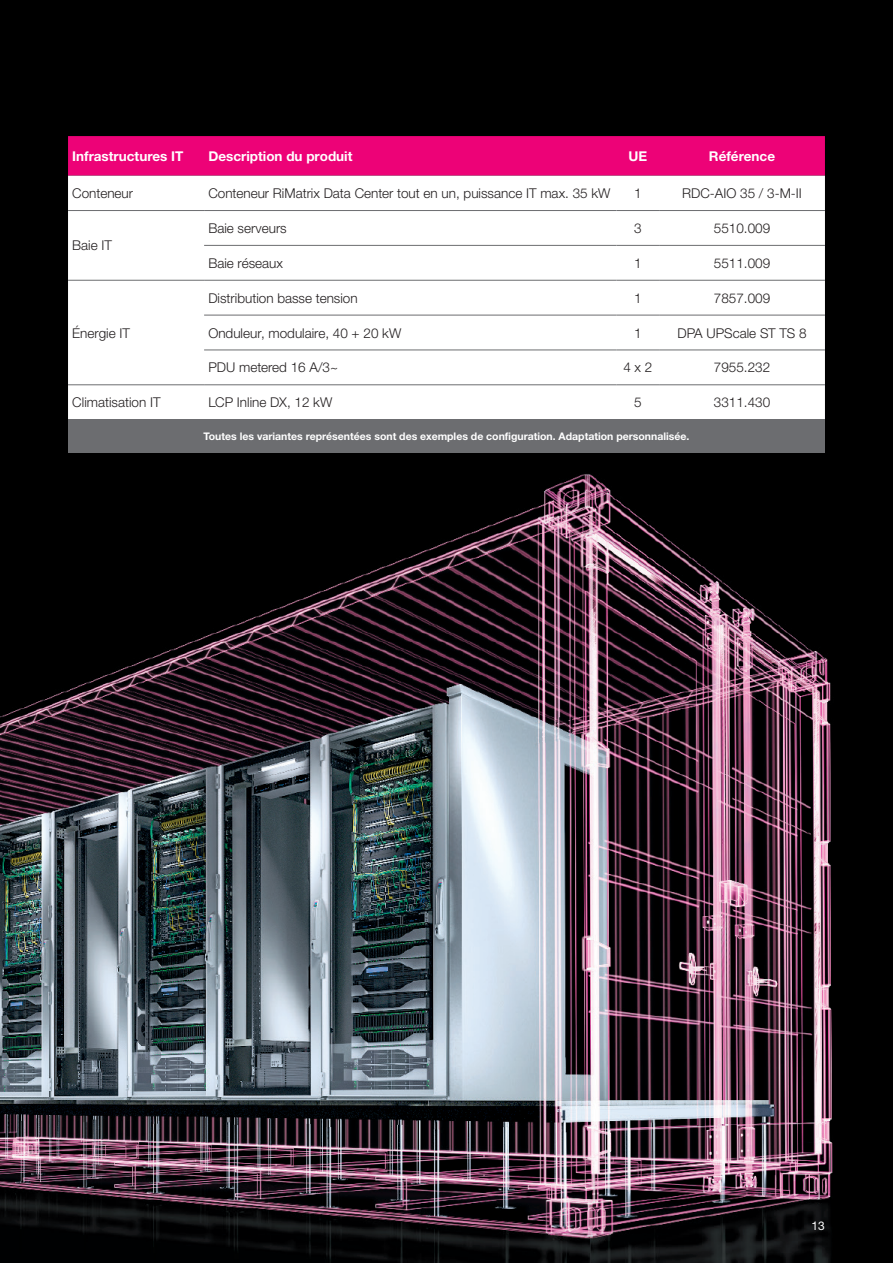
<style>
.page{position:relative;width:893px;height:1263px;background:#000}
.page>*{position:absolute;margin:0;border:0;box-sizing:border-box;transform-origin:0 0}
.t1{font:300 13.5px "Neue Helvetica For Rittal";color:#231f20}
.t2{font:700 13.5px "Neue Helvetica For Rittal";color:#fff}
.t3{font:12px "Neue Helvetica For Rittal";color:#fff}
.t4{font:700 10.5px "Neue Helvetica For Rittal";color:#fff}
</style>
<div class="page">
<img style="left:0;top:474px;width:833px;height:789px">
<div style="left:68px;top:136px;width:757px;height:40px;background:#ed0277"></div>
<div style="left:68px;top:176px;width:757px;height:243px;background:#fff"></div>
<div style="left:68px;top:420px;width:757px;height:33px;background:#6c6d70"></div>
<hr style="left:68px;top:210px;width:136px;height:1px;background:#6c6d70">
<hr style="left:204px;top:210px;width:413px;height:1px;background:#6c6d70">
<hr style="left:617px;top:210px;width:42px;height:1px;background:#6c6d70">
<hr style="left:659px;top:210px;width:166px;height:1px;background:#6c6d70">
<hr style="left:204px;top:245px;width:413px;height:1px;background:#6c6d70">
<hr style="left:617px;top:245px;width:42px;height:1px;background:#6c6d70">
<hr style="left:659px;top:245px;width:166px;height:1px;background:#6c6d70">
<hr style="left:68px;top:280px;width:136px;height:1px;background:#6c6d70">
<hr style="left:204px;top:280px;width:413px;height:1px;background:#6c6d70">
<hr style="left:617px;top:280px;width:42px;height:1px;background:#6c6d70">
<hr style="left:659px;top:280px;width:166px;height:1px;background:#6c6d70">
<hr style="left:204px;top:315px;width:413px;height:1px;background:#6c6d70">
<hr style="left:617px;top:315px;width:42px;height:1px;background:#6c6d70">
<hr style="left:659px;top:315px;width:166px;height:1px;background:#6c6d70">
<hr style="left:204px;top:350px;width:413px;height:1px;background:#6c6d70">
<hr style="left:617px;top:350px;width:42px;height:1px;background:#6c6d70">
<hr style="left:659px;top:350px;width:166px;height:1px;background:#6c6d70">
<hr style="left:68px;top:384px;width:136px;height:1px;background:#6c6d70">
<hr style="left:204px;top:384px;width:413px;height:1px;background:#6c6d70">
<hr style="left:617px;top:384px;width:42px;height:1px;background:#6c6d70">
<hr style="left:659px;top:384px;width:166px;height:1px;background:#6c6d70">
<hr style="left:68px;top:419px;width:136px;height:1px;background:#6c6d70">
<hr style="left:204px;top:419px;width:413px;height:1px;background:#6c6d70">
<hr style="left:617px;top:419px;width:42px;height:1px;background:#6c6d70">
<hr style="left:659px;top:419px;width:166px;height:1px;background:#6c6d70">
<p class="t2" style="left:72px;top:148px;width:113px">Infrastructures IT</p>
<p class="t2" style="left:208px;top:148px;width:146px">Description du produit</p>
<p class="t2" style="left:628px;top:148px;width:20px">UE</p>
<p class="t2" style="left:709px;top:148px;width:68px">Référence</p>
<p class="t1" style="left:72px;top:185px;width:62px">Conteneur</p>
<p class="t1" style="left:208px;top:185px;width:404px">Conteneur RiMatrix Data Center tout en un, puissance IT max. 35 kW</p>
<p class="t1" style="left:634px;top:185px;width:9px">1</p>
<p class="t1" style="left:682px;top:185px;width:121px">RDC-AIO 35 / 3-M-II</p>
<p class="t1" style="left:72px;top:237px;width:41px">Baie IT</p>
<p class="t1" style="left:72px;top:325px;width:59px">Énergie IT</p>
<p class="t1" style="left:208px;top:220px;width:80px">Baie serveurs</p>
<p class="t1" style="left:634px;top:220px;width:9px">3</p>
<p class="t1" style="left:714px;top:220px;width:58px">5510.009</p>
<p class="t1" style="left:208px;top:255px;width:76px">Baie réseaux</p>
<p class="t1" style="left:634px;top:255px;width:9px">1</p>
<p class="t1" style="left:714px;top:255px;width:58px">5511.009</p>
<p class="t1" style="left:208px;top:290px;width:151px">Distribution basse tension</p>
<p class="t1" style="left:634px;top:290px;width:9px">1</p>
<p class="t1" style="left:714px;top:290px;width:58px">7857.009</p>
<p class="t1" style="left:208px;top:325px;width:194px">Onduleur, modulaire, 40 + 20 kW</p>
<p class="t1" style="left:634px;top:325px;width:9px">1</p>
<p class="t1" style="left:677px;top:325px;width:131px">DPA UPScale ST TS 8</p>
<p class="t1" style="left:208px;top:359px;width:131px">PDU metered 16 A/3~</p>
<p class="t1" style="left:623px;top:359px;width:31px">4 x 2</p>
<p class="t1" style="left:714px;top:359px;width:58px">7955.232</p>
<p class="t1" style="left:72px;top:394px;width:90px">Climatisation IT</p>
<p class="t1" style="left:208px;top:394px;width:125px">LCP Inline DX, 12 kW</p>
<p class="t1" style="left:634px;top:394px;width:9px">5</p>
<p class="t1" style="left:714px;top:394px;width:58px">3311.430</p>
<p class="t4" style="left:203px;top:430px;width:487px">Toutes les variantes représentées sont des exemples de configuration. Adaptation personnalisée.</p>
<p class="t3" style="left:812px;top:1218px;width:15px">13</p>
</div>
